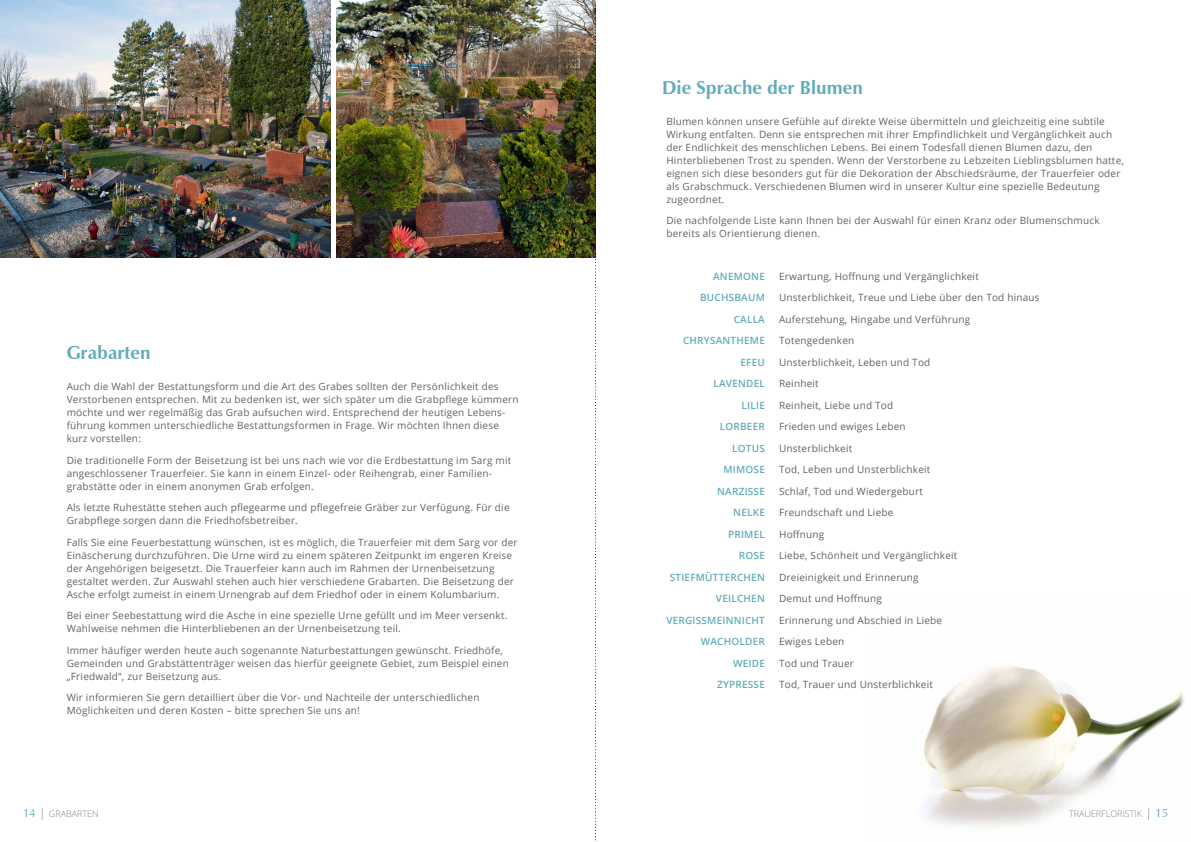
<style>
.page{position:relative;width:1191px;height:842px;background:#fff}
.page>*{position:absolute;margin:0;border:0;box-sizing:border-box;transform-origin:0 0}
.t1{font:700 18.7px "Zapf Humanist 601 BT";color:#62acb9}
.t2{font:10px/13px "Open Sans";letter-spacing:.02em;color:#636362}
.t3{font:600 10px/21.5px "Open Sans";letter-spacing:.02em;color:#62acb9;text-align:right}
.t4{font:300 9px "Open Sans";color:#878786}
.s1{font-family:"Zapf Humanist 601 BT";font-weight:400;font-size:12px;color:#62acb9}
.s2{font-size:12px}
</style>
<div class="page">
<img style="left:924px;top:666px;width:260px;height:160px">
<img style="left:0;top:0;width:330px;height:258px">
<img style="left:336px;top:0;width:259px;height:258px">
<svg style="left:595px;top:0;width:1px;height:841px"></svg>
<h1 class="t1" style="left:662px;top:76px;width:202px">Die Sprache der Blumen</h1>
<h1 class="t1" style="left:67px;top:341px;width:85px">Grabarten</h1>
<p class="t2" style="left:67px;top:380px;width:453px">Auch die Wahl der Bestattungsform und die Art des Grabes sollten der Persönlichkeit des Verstorbenen entsprechen. Mit zu bedenken ist, wer sich später um die Grabpflege kümmern möchte und wer regelmäßig das Grab aufsuchen wird. Entsprechend der heutigen Lebens&shy;führung kommen unterschiedliche Bestattungsformen in Frage. Wir möchten Ihnen diese kurz vorstellen:</p>
<p class="t2" style="left:67px;top:453px;width:446px">Die traditionelle Form der Beisetzung ist bei uns nach wie vor die Erdbestattung im Sarg mit angeschlossener Trauerfeier. Sie kann in einem Einzel- oder Reihengrab, einer Familien&shy;grabstätte oder in einem anonymen Grab erfolgen.</p>
<p class="t2" style="left:67px;top:501px;width:444px">Als letzte Ruhestätte stehen auch pflegearme und pflegefreie Gräber zur Verfügung. Für die<br>Grabpflege sorgen dann die Friedhofsbetreiber.</p>
<p class="t2" style="left:67px;top:535px;width:452px">Falls Sie eine Feuerbestattung wünschen, ist es möglich, die Trauerfeier mit dem Sarg vor der Einäscherung durchzuführen. Die Urne wird zu einem späteren Zeitpunkt im engeren Kreise der Angehörigen beigesetzt. Die Trauerfeier kann auch im Rahmen der Urnenbeisetzung gestaltet werden. Zur Auswahl stehen auch hier verschiedene Grabarten. Die Beisetzung der Asche erfolgt zumeist in einem Urnengrab auf dem Friedhof oder in einem Kolumbarium.</p>
<p class="t2" style="left:67px;top:609px;width:442px">Bei einer Seebestattung wird die Asche in eine spezielle Urne gefüllt und im Meer versenkt.<br>Wahlweise nehmen die Hinterbliebenen an der Urnenbeisetzung teil.</p>
<p class="t2" style="left:67px;top:643px;width:443px">Immer häufiger werden heute auch sogenannte Naturbestattungen gewünscht. Friedhöfe,<br>Gemeinden und Grabstättenträger weisen das hierfür geeignete Gebiet, zum Beispiel einen „Friedwald“, zur Beisetzung aus.</p>
<p class="t2" style="left:67px;top:691px;width:414px">Wir informieren Sie gern detailliert über die Vor- und Nachteile der unterschiedlichen<br>Möglichkeiten und deren Kosten – bitte sprechen Sie uns an!</p>
<p class="t2" style="left:666px;top:114px;width:459px">Blumen können unsere Gefühle auf direkte Weise übermitteln und gleichzeitig eine subtile Wirkung entfalten. Denn sie entsprechen mit ihrer Empfindlichkeit und Vergänglichkeit auch der Endlichkeit des menschlichen Lebens. Bei einem Todesfall dienen Blumen dazu, den Hinterbliebenen Trost zu spenden. Wenn der Verstorbene zu Lebzeiten Lieblingsblumen hatte, eignen sich diese besonders gut für die Dekoration der Abschiedsräume, der Trauerfeier oder als Grabschmuck. Verschiedenen Blumen wird in unserer Kultur eine spezielle Bedeutung zugeordnet.</p>
<p class="t2" style="left:666px;top:214px;width:435px">Die nachfolgende Liste kann Ihnen bei der Auswahl für einen Kranz oder Blumenschmuck bereits als Orientierung dienen.</p>
<p class="t3" style="left:666px;top:265px;width:100px">ANEMONE<br>BUCHSBAUM<br>CALLA<br>CHRYSANTHEME<br>EFEU<br>LAVENDEL<br>LILIE<br>LORBEER<br>LOTUS<br>MIMOSE<br>NARZISSE<br>NELKE<br>PRIMEL<br>ROSE<br>STIEFMÜTTERCHEN<br>VEILCHEN<br>VERGISSMEINNICHT<br>WACHOLDER<br>WEIDE<br>ZYPRESSE</p>
<p class="t2" style="left:779px;top:265px;width:262px;line-height:21.5px">Erwartung, Hoffnung und Vergänglichkeit<br>Unsterblichkeit, Treue und Liebe über den Tod hinaus<br>Auferstehung, Hingabe und Verführung<br>Totengedenken<br>Unsterblichkeit, Leben und Tod<br>Reinheit<br>Reinheit, Liebe und Tod<br>Frieden und ewiges Leben<br>Unsterblichkeit<br>Tod, Leben und Unsterblichkeit<br>Schlaf, Tod und Wiedergeburt<br>Freundschaft und Liebe<br>Hoffnung<br>Liebe, Schönheit und Vergänglichkeit<br>Dreieinigkeit und Erinnerung<br>Demut und Hoffnung<br>Erinnerung und Abschied in Liebe<br>Ewiges Leben<br>Tod und Trauer<br>Tod, Trauer und Unsterblichkeit</p>
<p class="t4" style="left:23px;top:807px;width:78px"><span class="s1">14</span> <span class="s2">|</span> GRABARTEN</p>
<p class="t4" style="left:1069px;top:807px;width:101px">TRAUERFLORISTIK <span class="s2">|</span> <span class="s1">15</span></p>
</div>
